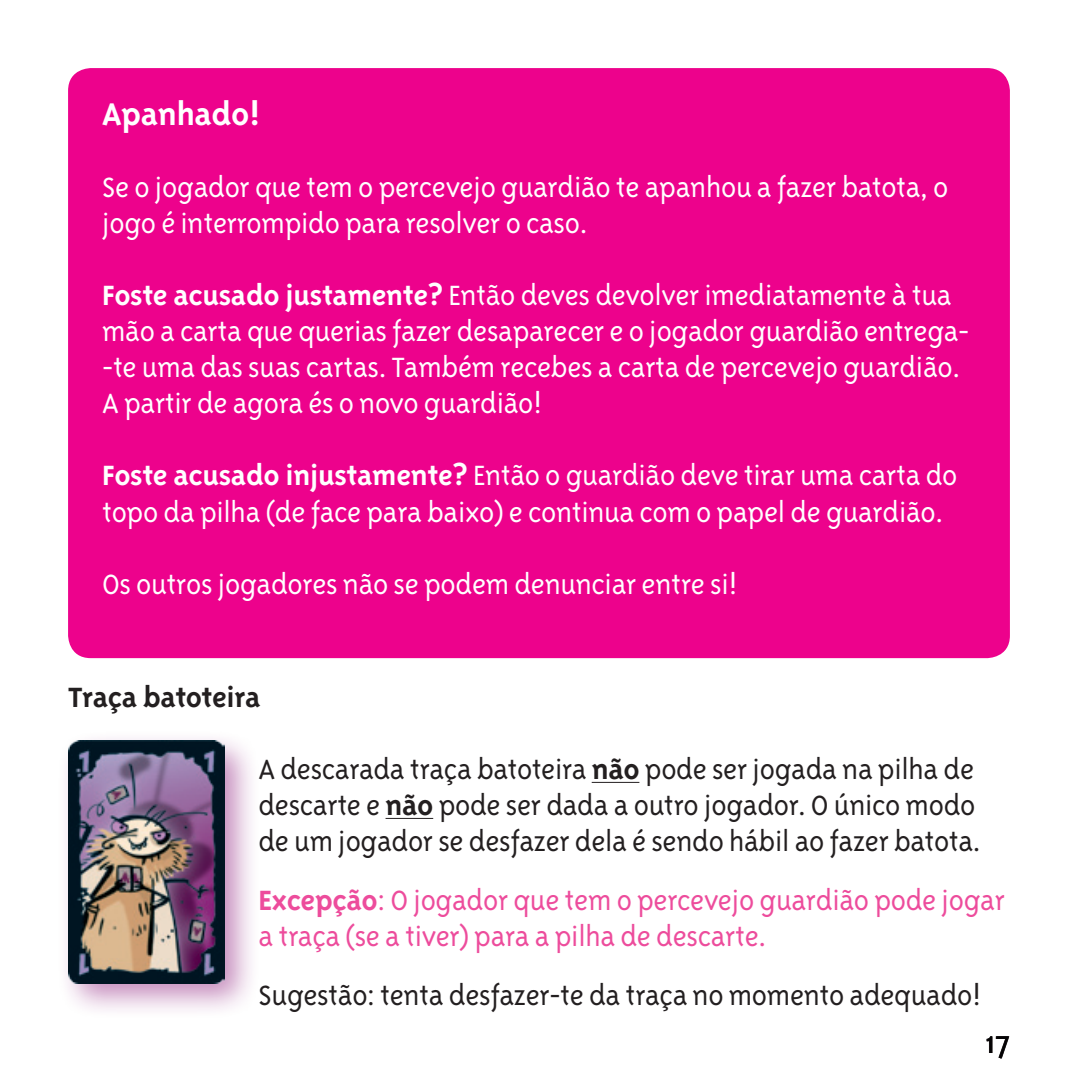
<style>
.page{position:relative;width:1078px;height:1078px;background:#fff}
.page>*{position:absolute;margin:0;border:0;box-sizing:border-box;transform-origin:0 0}
.t1{font:700 36px "Triplex Sans OT";letter-spacing:-.01em;color:#fff}
.t2{font:300 36px "Triplex Sans OT";color:#231f20}
.t3{font:300 32px/36px "Triplex Sans OT";letter-spacing:-.01em;color:#fff}
.t4{font:300 32px/36px "Triplex Sans OT";letter-spacing:-.01em;color:#231f20}
.t5{font:300 32px/36px "Triplex Sans OT";letter-spacing:-.01em;color:#ed4c9c}
.t6{font:700 32px "Triplex Sans OT";letter-spacing:-.01em;color:#231f20}
.s1{font-weight:700}
</style>
<div class="page">
<div style="left:56px;top:728px;width:205px;height:291px;background:#881277;opacity:.48"></div>
<img style="left:68px;top:740px;width:156px;height:243px">
<div style="left:68px;top:68px;width:941px;height:590px;background:#ed028c;border-radius:23px"></div>
<hr style="left:591px;top:781px;width:48px;height:1px;background:#231f20">
<hr style="left:385px;top:817px;width:48px;height:1px;background:#231f20">
<p class="t1" style="left:102px;top:95px;width:160px">Apanhado!</p>
<p class="t3" style="left:102px;top:170px;width:847px">Se o jogador que tem o percevejo guardião te apanhou a fazer batota, o jogo é interrompido para resolver o caso.</p>
<p class="t3" style="left:102px;top:278px;width:868px"><span class="s1">Foste acusado justamente?</span> Então deves devolver imediatamente à tua mão a carta que querias fazer desaparecer e o jogador guardião entrega--te uma das suas cartas. Também recebes a carta de percevejo guardião.<br>A partir de agora és o novo guardião!</p>
<p class="t3" style="left:102px;top:458px;width:856px"><span class="s1">Foste acusado injustamente?</span> Então o guardião deve tirar uma carta do topo da pilha (de face para baixo) e continua com o papel de guardião.</p>
<p class="t3" style="left:102px;top:566px;width:637px">Os outros jogadores não se podem denunciar entre si!</p>
<p class="t6" style="left:68px;top:680px;width:194px">Traça batoteira</p>
<p class="t4" style="left:258px;top:751px;width:723px">A descarada traça batoteira <span class="s1">não</span> pode ser jogada na pilha de descarte e <span class="s1">não</span> pode ser dada a outro jogador. O único modo de um jogador se desfazer dela é sendo hábil ao fazer batota.</p>
<p class="t5" style="left:258px;top:882px;width:747px"><span class="s1">Excepção</span>: O jogador que tem o percevejo guardião pode jogar a traça (se a tiver) para a pilha de descarte.</p>
<p class="t4" style="left:258px;top:976px;width:724px">Sugestão: tenta desfazer-te da traça no momento adequado!</p>
<p class="t2" style="left:985px;top:1022px;width:26px">17</p>
</div>
